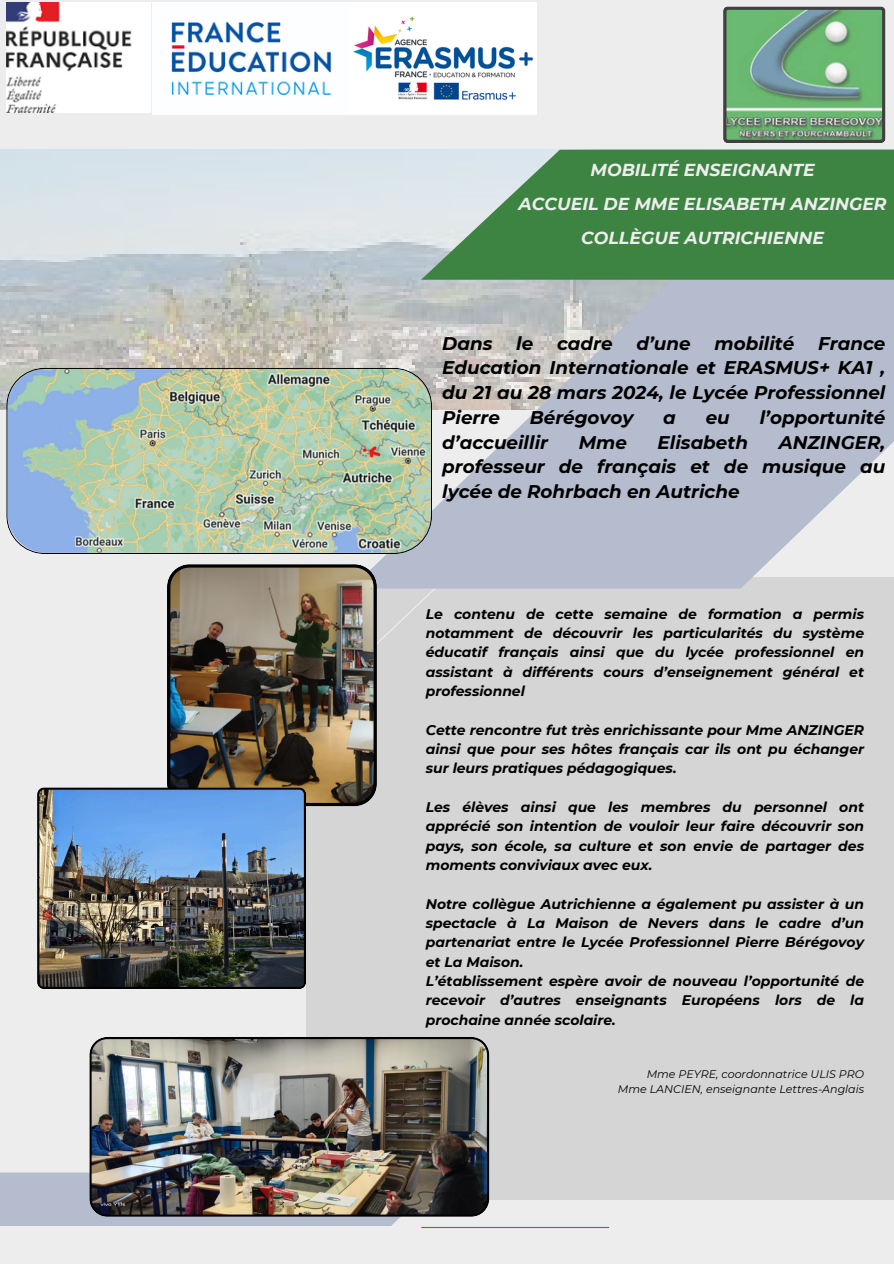
<style>
.page{position:relative;width:894px;height:1264px;background:#fff}
.page>*{position:absolute;margin:0;border:0;box-sizing:border-box;transform-origin:0 0}
.t1{font:italic 700 18.3px/24.8px "Montserrat";color:#000;text-align:justify}
.t2{font:italic 700 17.25px/33.8px "Montserrat";color:#ededed;text-align:center}
.t3{font:italic 700 13.95px/19.4px "Montserrat";color:#000;text-align:justify}
.t4{font:italic 11.1px "Montserrat";color:#000}
</style>
<div class="page">
<div style="left:0;top:0;width:893px;height:1263px;background:#ededed"></div>
<div style="left:306px;top:577px;width:587px;height:622px;background:#d5d5d5"></div>
<img style="left:0;top:150px;width:421px;height:259px">
<svg style="left:376px;top:588px;width:72px;height:201px"></svg>
<svg style="left:350px;top:235px;width:543px;height:353px;fill:#b5bcce"></svg>
<svg style="left:0;top:1172px;width:446px;height:54px"></svg>
<svg style="left:421px;top:150px;width:472px;height:130px;fill:#3d8341"></svg>
<hr style="left:421px;top:1226px;width:187px;height:1px;background:#3d8341">
<svg style="left:723px;top:6px;width:162px;height:137px"></svg>
<img style="left:6px;top:3px;width:144px;height:109px">
<img style="left:152px;top:3px;width:384px;height:111px">
<svg style="left:6px;top:368px;width:426px;height:185px"></svg>
<img style="left:167px;top:564px;width:209px;height:242px">
<img style="left:89px;top:1037px;width:400px;height:179px">
<img style="left:37px;top:787px;width:269px;height:201px">
<p class="t2" style="left:518px;top:153px;width:369px">MOBILITÉ ENSEIGNANTE<br>ACCUEIL DE MME ELISABETH ANZINGER<br>COLLÈGUE AUTRICHIENNE</p>
<p class="t1" style="left:442px;top:330px;width:52px">Dans</p>
<p class="t1" style="left:516px;top:330px;width:19px">le</p>
<p class="t1" style="left:557px;top:330px;width:57px">cadre</p>
<p class="t1" style="left:636px;top:330px;width:56px">d’une</p>
<p class="t1" style="left:714px;top:330px;width:81px">mobilité</p>
<p class="t1" style="left:442px;top:330px;width:444px;text-indent:376px">France Education Internationale et ERASMUS+ KA1 , du 21 au 28 mars 2024, le Lycée Professionnel Pierre</p>
<p class="t1" style="left:529px;top:405px;width:105px">Bérégovoy</p>
<p class="t1" style="left:663px;top:405px;width:14px">a</p>
<p class="t1" style="left:705px;top:405px;width:26px">eu</p>
<p class="t1" style="left:759px;top:405px;width:127px">l’opportunité</p>
<p class="t1" style="left:442px;top:429px;width:107px">d’accueillir</p>
<p class="t1" style="left:578px;top:429px;width:50px">Mme</p>
<p class="t1" style="left:657px;top:429px;width:92px">Elisabeth</p>
<p class="t1" style="left:442px;top:429px;width:444px;text-indent:336px">ANZINGER, professeur de français et de musique au lycée de Rohrbach en Autriche</p>
<p class="t3" style="left:425px;top:604px;width:439px">Le contenu de cette semaine de formation a permis notamment de découvrir les particularités du système éducatif français ainsi que du lycée professionnel en assistant à différents cours d’enseignement général et professionnel</p>
<p class="t3" style="left:425px;top:720px;width:439px">Cette rencontre fut très enrichissante pour Mme ANZINGER ainsi que pour ses hôtes français car ils ont pu échanger sur leurs pratiques pédagogiques.</p>
<p class="t3" style="left:425px;top:797px;width:439px">Les élèves ainsi que les membres du personnel ont apprécié son intention de vouloir leur faire découvrir son pays, son école, sa culture et son envie de partager des moments conviviaux avec eux.</p>
<h1 class="t3" style="left:425px;top:894px;width:439px;text-align:left">Notre collègue Autrichienne a également pu assister à un spectacle à La Maison de Nevers dans le cadre d’un partenariat entre le Lycée Professionnel Pierre Bérégovoy et La Maison.<br>L’établissement espère avoir de nouveau l’opportunité de recevoir d’autres enseignants Européens lors de la prochaine année scolaire.</h1>
<h2 class="t4" style="left:646px;top:1067px;width:219px">Mme PEYRE, coordonnatrice ULIS PRO</h2>
<p class="t4" style="left:617px;top:1082px;width:247px">Mme LANCIEN, enseignante Lettres-Anglais</p>
</div>
